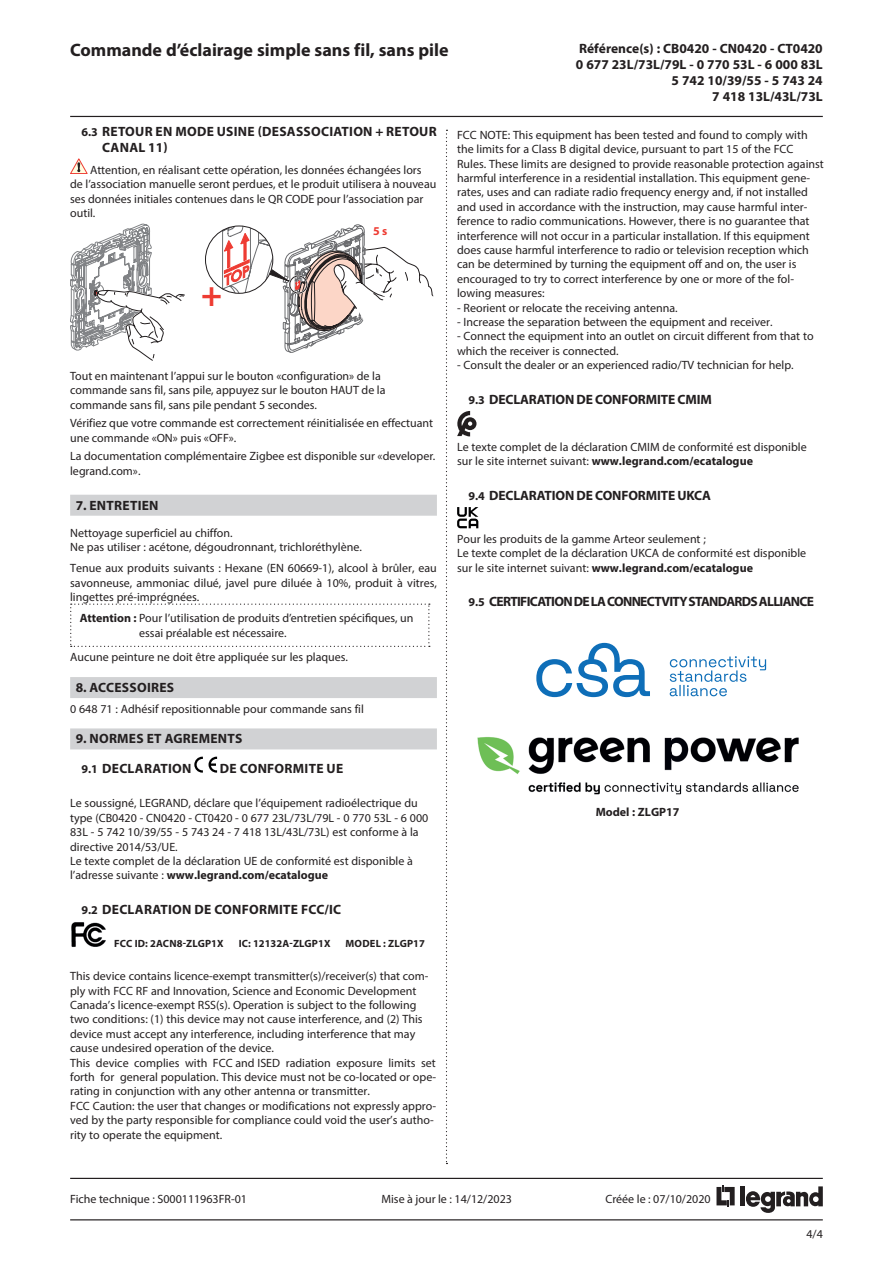
<style>
.page{position:relative;width:893px;height:1263px;background:#fff}
.page>*{position:absolute;margin:0;border:0;box-sizing:border-box;transform-origin:0 0}
.t1{font:700 35.25px "Myriad Pro";color:#ee3b32}
.t2{font:700 18px "Myriad Pro";color:#231f20}
.t3{font:700 13.5px/16.2px "Myriad Pro";color:#231f20;text-align:right}
.t4{font:700 13.5px/16.2px "Myriad Pro";letter-spacing:.02em;color:#231f20}
.t5{font:700 13.5px "Myriad Pro";letter-spacing:-.05em;color:#231f20}
.Texte_Copy{font:12px/14.4px "Myriad Pro";color:#231f20}
.Texte_courant{font:12px/14.4px "Myriad Pro";color:#231f20}
.Texte_Copy-2{font:700 12px "Myriad Pro";color:#231f20}
.Ref_Bold6{font:700 12px "Myriad Pro";color:#ee3b32}
.Texte_courant-2{font:700 10.5px "Myriad Pro";letter-spacing:.01em;color:#231f20}
.s1{font-size:12px}
.s2{font-weight:700}
.s3{font-weight:400}
</style>
<div class="page">
<hr style="left:70px;top:1219px;width:753px;height:1px;background:#231f20">
<svg style="left:446px;top:130px;width:1px;height:1034px"></svg>
<hr style="left:70px;top:1178px;width:753px;height:1px;background:#231f20">
<hr style="left:70px;top:116px;width:753px;height:1px;background:#231f20">
<svg style="left:716px;top:1185px;width:19px;height:22px"></svg>
<hr style="left:741px;top:1186px;width:4px;height:20px;background:#231f20">
<svg style="left:746px;top:1186px;width:77px;height:27px"></svg>
<div style="left:70px;top:495px;width:367px;height:21px;background:#d1d2d4"></div>
<div style="left:70px;top:677px;width:367px;height:21px;background:#d1d2d4"></div>
<div style="left:70px;top:728px;width:367px;height:21px;background:#d1d2d4"></div>
<svg style="left:70px;top:158px;width:18px;height:16px"></svg>
<svg style="left:70px;top:224px;width:115px;height:137px"></svg>
<svg style="left:205px;top:224px;width:228px;height:129px"></svg>
<div style="left:205px;top:226px;width:68px;height:68px;border:1px solid #231f20;border-radius:50%"></div>
<div style="left:289px;top:275px;width:19px;height:19px;border:2px solid #fff;border-radius:50%"></div>
<div style="left:289px;top:276px;width:18px;height:17px;border:1px solid #231f20;border-radius:50%"></div>
<svg style="left:70px;top:603px;width:360px;height:44px"></svg>
<svg style="left:194px;top:757px;width:9px;height:16px"></svg>
<svg style="left:209px;top:757px;width:8px;height:16px"></svg>
<img style="left:71px;top:922px;width:35px;height:25px">
<svg style="left:457px;top:411px;width:19px;height:25px"></svg>
<svg style="left:457px;top:507px;width:21px;height:21px"></svg>
<svg style="left:536px;top:643px;width:230px;height:54px"></svg>
<img style="left:477px;top:737px;width:322px;height:58px">
<h2 class="t2" style="left:70px;top:38px;width:380px">Commande d’éclairage simple sans fil, sans pile</h2>
<p class="t3" style="left:576px;top:40px;width:248px">Référence(s) : CB0420 - CN0420 - CT0420<br>0 677 23L/73L/79L - 0 770 53L - 6 000 83L<br>5 742 10/39/55 - 5 743 24<br>7 418 13L/43L/73L</p>
<p class="t4" style="left:102px;top:122px;width:336px;text-indent:-21px"><span class="s1">6.3</span> RETOUR EN MODE USINE (DESASSOCIATION + RETOUR<br>CANAL 11)</p>
<p class="Texte_courant" style="left:70px;top:163px;width:368px;text-indent:20px">Attention, en réalisant cette opération, les données échangées lors de l’association manuelle seront perdues, et le produit utilisera à nouveau ses données initiales contenues dans le QR CODE pour l’association par outil.</p>
<p class="t1" style="left:201px;top:271px;width:23px">+</p>
<p class="Ref_Bold6" style="left:373px;top:224px;width:16px">5 s</p>
<p class="Texte_courant" style="left:70px;top:368px;width:317px">Tout en maintenant l’appui sur le bouton «configuration» de la commande sans fil, sans pile, appuyez sur le bouton HAUT de la commande sans fil, sans pile pendant 5 secondes.</p>
<p class="Texte_courant" style="left:70px;top:416px;width:365px">Vérifiez que votre commande est correctement réinitialisée en effectuant une commande «ON» puis «OFF».</p>
<p class="Texte_courant" style="left:70px;top:449px;width:366px">La documentation complémentaire Zigbee est disponible sur «developer. legrand.com».</p>
<p class="t4" style="left:76px;top:496px;width:84px">7. ENTRETIEN</p>
<p class="Texte_Copy" style="left:70px;top:525px;width:164px">Nettoyage superficiel au chiffon.</p>
<p class="Texte_Copy" style="left:70px;top:540px;width:293px">Ne pas utiliser : acétone, dégoudronnant, trichloréthylène.</p>
<p class="Texte_Copy" style="left:70px;top:561px;width:368px;text-align:justify">Tenue aux produits suivants : Hexane (EN 60669-1), alcool à brûler, eau savonneuse, ammoniac dilué, javel pure diluée à 10%, produit à vitres, lingettes pré-imprégnées.</p>
<p class="Texte_Copy" style="left:139px;top:611px;width:276px;text-indent:-59px"><span class="s2">Attention :</span> Pour l’utilisation de produits d’entretien spécifiques, un essai préalable est nécessaire.</p>
<p class="Texte_Copy" style="left:70px;top:650px;width:279px">Aucune peinture ne doit être appliquée sur les plaques.</p>
<p class="t4" style="left:76px;top:679px;width:100px">8. ACCESSOIRES</p>
<p class="Texte_Copy" style="left:70px;top:701px;width:295px">0 648 71 : Adhésif repositionnable pour commande sans fil</p>
<p class="t4" style="left:76px;top:730px;width:168px">9. NORMES ET AGREMENTS</p>
<p class="t4" style="left:81px;top:759px;width:111px"><span class="s1">9.1</span> DECLARATION</p>
<p class="t4" style="left:220px;top:759px;width:125px">DE CONFORMITE UE</p>
<p class="Texte_Copy" style="left:70px;top:796px;width:349px">Le soussigné, LEGRAND, déclare que l’équipement radioélectrique du</p>
<p class="Texte_Copy" style="left:70px;top:810px;width:360px">type (CB0420 - CN0420 - CT0420 - 0 677 23L/73L/79L - 0 770 53L - 6 000<br>83L - 5 742 10/39/55 - 5 743 24 - 7 418 13L/43L/73L) est conforme à la directive 2014/53/UE.</p>
<p class="Texte_Copy" style="left:70px;top:854px;width:344px">Le texte complet de la déclaration UE de conformité est disponible à</p>
<p class="Texte_Copy-2" style="left:70px;top:868px;width:259px"><span class="s3">l’adresse suivante :</span> www.legrand.com/ecatalogue</p>
<p class="t4" style="left:81px;top:901px;width:261px"><span class="s1">9.2</span> DECLARATION DE CONFORMITE FCC/IC</p>
<p class="Texte_courant-2" style="left:114px;top:937px;width:111px">FCC ID: 2ACN8-ZLGP1X</p>
<p class="Texte_courant-2" style="left:239px;top:937px;width:93px">IC: 12132A-ZLGP1X</p>
<p class="Texte_courant-2" style="left:345px;top:937px;width:81px">MODEL : ZLGP17</p>
<p class="Texte_Copy" style="left:70px;top:969px;width:360px">This device contains licence-exempt transmitter(s)/receiver(s) that com&shy;ply with FCC RF and Innovation, Science and Economic Development Canada’s licence-exempt RSS(s). Operation is subject to the following two conditions: (1) this device may not cause interference, and (2) This device must accept any interference, including interference that may cause undesired operation of the device.</p>
<p class="Texte_Copy" style="left:70px;top:1055px;width:367px;text-align:justify">This device complies with FCC and ISED radiation exposure limits set forth for general population. This device must not be co-located or ope&shy;rating in conjunction with any other antenna or transmitter.</p>
<p class="Texte_Copy" style="left:70px;top:1098px;width:368px">FCC Caution: the user that changes or modifications not expressly appro&shy;ved by the party responsible for compliance could void the user’s autho&shy;rity to operate the equipment.</p>
<p class="Texte_Copy" style="left:457px;top:127px;width:368px">FCC NOTE: This equipment has been tested and found to comply with the limits for a Class B digital device, pursuant to part 15 of the FCC Rules. These limits are designed to provide reasonable protection against harmful interference in a residential installation. This equipment gene&shy;rates, uses and can radiate radio frequency energy and, if not installed and used in accordance with the instruction, may cause harmful inter&shy;ference to radio communications. However, there is no guarantee that interference will not occur in a particular installation. If this equipment does cause harmful interference to radio or television reception which can be determined by turning the equipment off and on, the user is encouraged to try to correct interference by one or more of the fol&shy;lowing measures:</p>
<p class="Texte_Copy" style="left:457px;top:300px;width:222px">- Reorient or relocate the receiving antenna.</p>
<p class="Texte_Copy" style="left:457px;top:314px;width:317px">- Increase the separation between the equipment and receiver.</p>
<p class="Texte_Copy" style="left:457px;top:329px;width:358px">- Connect the equipment into an outlet on circuit different from that to which the receiver is connected.</p>
<p class="Texte_Copy" style="left:457px;top:358px;width:338px">- Consult the dealer or an experienced radio/TV technician for help.</p>
<p class="t3" style="left:468px;top:391px;width:245px"><span class="s1">9.3</span> DECLARATION DE CONFORMITE CMIM</p>
<p class="Texte_Copy" style="left:457px;top:439px;width:351px">Le texte complet de la déclaration CMIM de conformité est disponible sur le site internet suivant: <span class="s2">www.legrand.com/ecatalogue</span></p>
<p class="t3" style="left:468px;top:487px;width:244px"><span class="s1">9.4</span> DECLARATION DE CONFORMITE UKCA</p>
<p class="Texte_Copy" style="left:457px;top:531px;width:250px">Pour les produits de la gamme Arteor seulement ;</p>
<p class="Texte_Copy" style="left:457px;top:546px;width:351px">Le texte complet de la déclaration UKCA de conformité est disponible sur le site internet suivant: <span class="s2">www.legrand.com/ecatalogue</span></p>
<p class="t5" style="left:468px;top:593px;width:347px"><span class="s1">9.5</span> CERTIFICATION DE LA CONNECTVITY STANDARDS ALLIANCE</p>
<p class="Texte_Copy-2" style="left:596px;top:804px;width:85px">Model : ZLGP17</p>
<p class="Texte_Copy" style="left:70px;top:1192px;width:178px">Fiche technique : S000111963FR-01</p>
<p class="Texte_Copy" style="left:381px;top:1192px;width:132px">Mise à jour le : 14/12/2023</p>
<p class="Texte_Copy" style="left:605px;top:1192px;width:107px">Créée le : 07/10/2020</p>
<p class="Texte_Copy" style="left:806px;top:1226px;width:18px">4/4</p>
</div>
